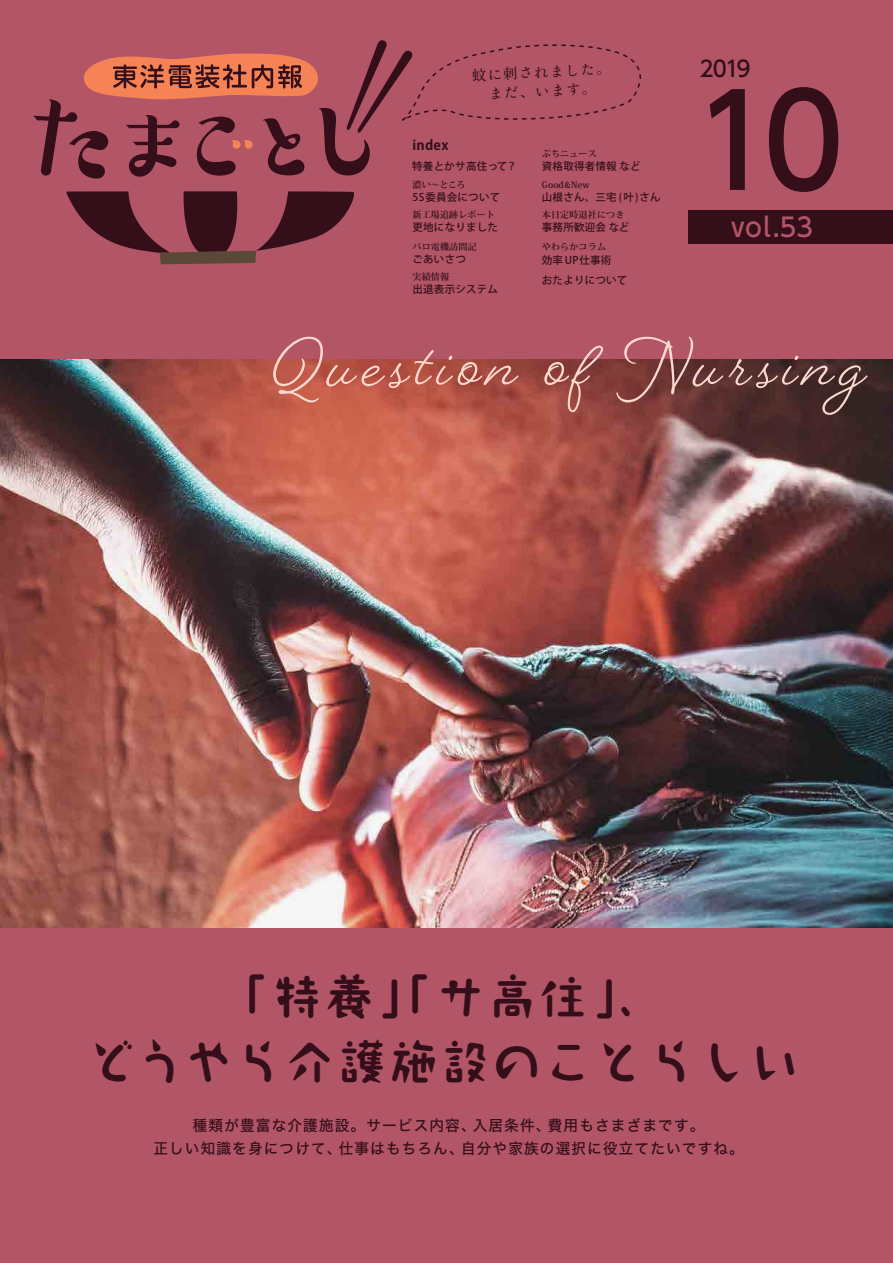
<style>
.page{position:relative;width:893px;height:1263px;background:#b25567}
.page>*{position:absolute;margin:0;border:0;box-sizing:border-box;transform-origin:0 0}
.t1{font:500 127.05px "UD Shin Go Pro";color:#340f1a}
.t2{font:700 72.75px "Beloved Script";letter-spacing:.1em;color:#fcd9cf}
.t3{font:700 46.5px/64.5px "Takarhythm Min De";letter-spacing:.14em;color:#340f1a;text-align:center}
.t4{font:500 25.95px "UD Shin Go Pro";color:#b25567}
.t5{font:500 21.9px "UD Shin Go Pro";color:#340f1a}
.t6{font:15px/23.2px "Hira Kaku Std N W5";letter-spacing:.08em;color:#340f1a;text-align:center}
.t7{font:500 14.1px/19px "Ryo Text Plus N";color:#340f1a;text-align:center}
.t8{font:700 13.5px "Koz Go Pro";letter-spacing:.02em;color:#340f1a}
.t9{font:500 10.5px "Koz Go Pro";letter-spacing:.02em;color:#340f1a}
.t10{font:700 9px "Koz Min Pro";letter-spacing:.02em;color:#340f1a}
</style>
<div class="page">
<img style="left:0;top:359px;width:893px;height:569px">
<div style="left:688px;top:210px;width:205px;height:34px;background:#340f1a"></div>
<svg style="left:66px;top:191px;width:288px;height:73px"></svg>
<svg style="left:33px;top:40px;width:608px;height:139px"></svg>
<h3 class="t7" style="left:472px;top:66px;width:140px;rotate:-3deg">蚊に刺されました。まだ、います。</h3>
<p class="t8" style="left:413px;top:136px;width:37px">index</p>
<p class="t9" style="left:412px;top:160px;width:106px">特養とかサ高住って？</p>
<p class="t10" style="left:413px;top:178px;width:55px">濃い～ところ</p>
<p class="t9" style="left:413px;top:191px;width:89px">5S委員会について</p>
<p class="t10" style="left:413px;top:208px;width:84px">新工場追跡レポート</p>
<p class="t9" style="left:413px;top:221px;width:87px">更地になりました</p>
<p class="t10" style="left:413px;top:240px;width:66px">バロ電機訪問記</p>
<p class="t9" style="left:413px;top:253px;width:55px">ごあいさつ</p>
<p class="t10" style="left:413px;top:270px;width:38px">実績情報</p>
<p class="t9" style="left:413px;top:282px;width:87px">出退表示システム</p>
<p class="t10" style="left:542px;top:147px;width:56px">ぷちニュース</p>
<p class="t9" style="left:542px;top:159px;width:100px">資格取得者情報 など</p>
<p class="t10" style="left:542px;top:178px;width:49px">Good&amp;New</p>
<p class="t9" style="left:542px;top:191px;width:120px">山根さん、三宅 (叶)さん</p>
<p class="t10" style="left:542px;top:208px;width:84px">本日定時退社につき</p>
<p class="t9" style="left:542px;top:221px;width:89px">事務所歓迎会 など</p>
<p class="t10" style="left:542px;top:240px;width:66px">やわらかコラム</p>
<p class="t9" style="left:542px;top:253px;width:71px">効率 UP仕事術</p>
<p class="t9" style="left:542px;top:273px;width:87px">おたよりについて</p>
<h3 class="t5" style="left:699px;top:51px;width:53px">2019</h3>
<h1 class="t1" style="left:693px;top:39px;width:152px">10</h1>
<h3 class="t4" style="left:731px;top:206px;width:83px">vol.53</h3>
<h2 class="t2" style="left:273px;top:316px;width:594px">Question of Nursing</h2>
<h3 class="t3" style="left:89px;top:963px;width:710px">「特養」「サ高住」、<br>どうやら介護施設のことらしい</h3>
<h3 class="t6" style="left:153px;top:1114px;width:592px">種類が豊富な介護施設。サービス内容、入居条件、費用もさまざまです。<br>正しい知識を身につけて、仕事はもちろん、自分や家族の選択に役立てたいですね。</h3>
</div>
